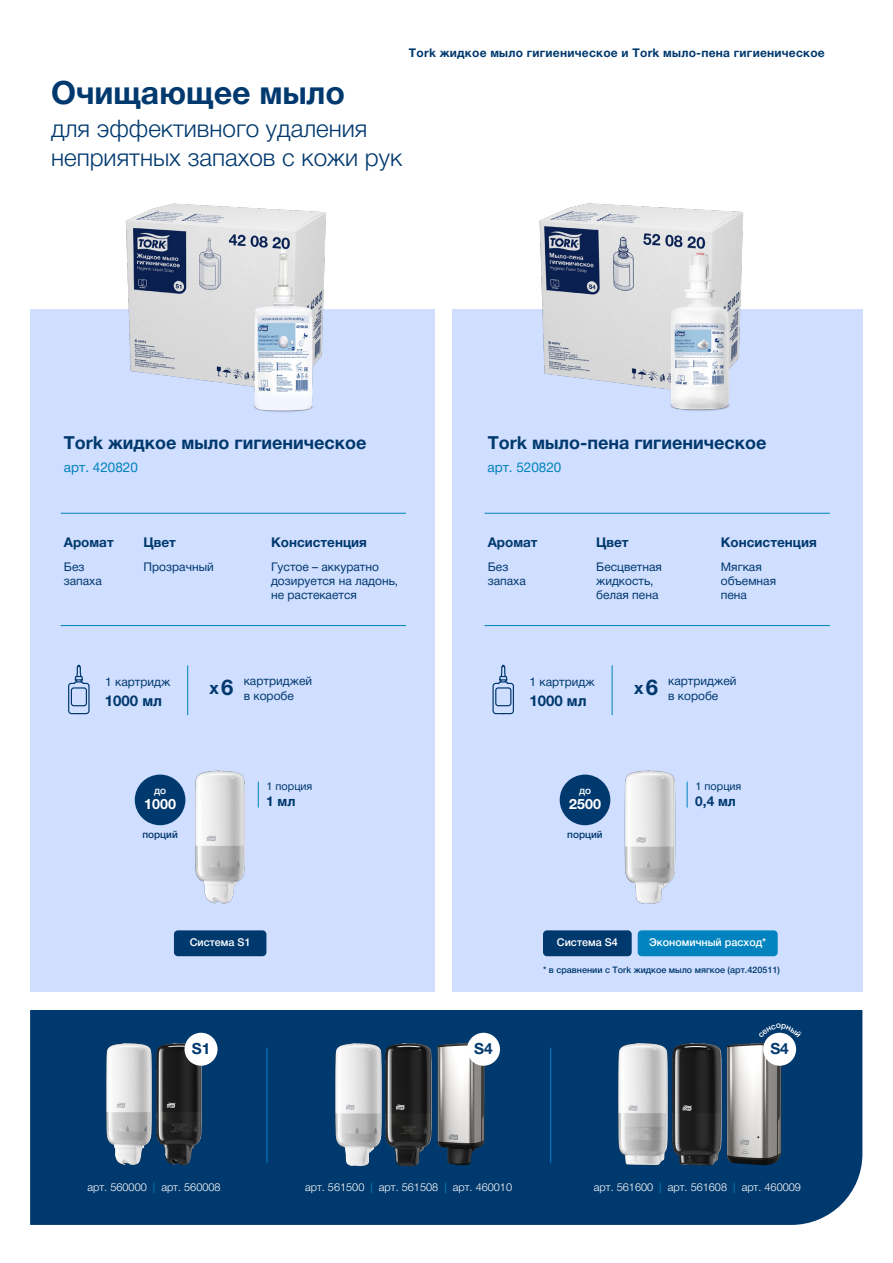
<style>
.page{position:relative;width:893px;height:1263px;background:#fff}
.page>*{position:absolute;margin:0;border:0;box-sizing:border-box;transform-origin:0 0}
.t1{font:700 32.1px "Helvetica Neue Cyr";color:#00396e}
.t2{font:300 24.3px/29.1px "Helvetica Neue Cyr";color:#00396e}
.t3{font:700 18px "Helvetica Neue Cyr";color:#00396e}
.t4{font:700 17.55px "Helvetica Neue Cyr";color:#00396e}
.t5{font:700 15.45px "Helvetica Neue Cyr";color:#00396e}
.t6{font:700 15px "Helvetica Neue Cyr";color:#00396e}
.t7{font:700 14.4px "Helvetica Neue Cyr";color:#fff}
.t8{font:700 13.65px "Helvetica Neue Cyr";color:#00396e}
.t9{font:700 13.5px "Helvetica Neue Cyr";color:#00396e}
.t10{font:13.5px "Helvetica Neue Cyr";color:#0083bb}
.t11{font:12px/14.4px "Helvetica Neue Cyr";color:#00396e}
.t12{font:700 12px "Helvetica Neue Cyr";letter-spacing:.02em;color:#00396e}
.t13{font:300 10.95px "Helvetica Neue Cyr";color:#fff}
.t14{font:10.95px "Helvetica Neue Cyr";color:#00396e}
.t15{font:500 10.8px "Helvetica Neue Cyr";color:#fff}
.t16{font:500 10.05px "Helvetica Neue Cyr";color:#00396e}
.t17{font:500 10.05px "Helvetica Neue Cyr";color:#fff}
.t18{font:500 9px "Helvetica Neue Cyr";color:#00396e}
.s1{font-size:21.9px}
.s2{font-weight:400;color:#0083c2}
</style>
<div class="page">
<div style="left:31px;top:309px;width:404px;height:682px;background:#d0deff"></div>
<div style="left:453px;top:309px;width:410px;height:682px;background:#d0deff"></div>
<img style="left:125px;top:203px;width:201px;height:209px">
<img style="left:539px;top:203px;width:205px;height:208px">
<img style="left:145px;top:770px;width:114px;height:134px">
<img style="left:575px;top:770px;width:113px;height:134px">
<hr style="left:485px;top:513px;width:345px;height:1px;background:#0083bb">
<hr style="left:485px;top:625px;width:345px;height:1px;background:#0083bb">
<hr style="left:61px;top:513px;width:345px;height:1px;background:#0083bb">
<hr style="left:61px;top:625px;width:345px;height:1px;background:#0083bb">
<div style="left:135px;top:774px;width:50px;height:51px;background:#00396e;border-radius:50%"></div>
<div style="left:560px;top:774px;width:50px;height:51px;background:#00396e;border-radius:50%"></div>
<svg style="left:68px;top:664px;width:22px;height:51px"></svg>
<div style="left:71px;top:687px;width:16px;height:19px;border:1px solid #00396e;border-radius:2px"></div>
<svg style="left:258px;top:782px;width:1px;height:25px"></svg>
<svg style="left:687px;top:782px;width:1px;height:25px"></svg>
<hr style="left:187px;top:665px;width:1px;height:50px;background:#0083bb">
<svg style="left:492px;top:664px;width:22px;height:51px"></svg>
<div style="left:495px;top:687px;width:16px;height:19px;border:1px solid #00396e;border-radius:2px"></div>
<hr style="left:612px;top:665px;width:1px;height:50px;background:#0083bb">
<div style="left:174px;top:930px;width:92px;height:26px;background:#00396e;border-radius:4px"></div>
<div style="left:543px;top:930px;width:89px;height:26px;background:#00396e;border-radius:4px"></div>
<div style="left:638px;top:930px;width:140px;height:26px;background:#0083bf;border-radius:4px"></div>
<div style="left:30px;top:1010px;width:832px;height:215px;background:#00396e"></div>
<div style="left:60px;top:1035px;width:50px;height:139px;background:#00396e"></div>
<img style="left:110px;top:1035px;width:139px;height:139px">
<div style="left:185px;top:1033px;width:33px;height:33px;background:#fff;border-radius:50%"></div>
<img style="left:289px;top:1035px;width:102px;height:139px">
<img style="left:391px;top:1035px;width:139px;height:139px">
<div style="left:467px;top:1033px;width:33px;height:33px;background:#fff;border-radius:50%"></div>
<img style="left:767px;top:1035px;width:56px;height:139px">
<img style="left:713px;top:1035px;width:54px;height:139px">
<img style="left:574px;top:1035px;width:139px;height:139px">
<div style="left:763px;top:1033px;width:33px;height:33px;background:#fff;border-radius:50%"></div>
<hr style="left:550px;top:1047px;width:1px;height:116px;background:#0083c2">
<hr style="left:267px;top:1047px;width:1px;height:116px;background:#0083c2">
<svg style="left:758px;top:1024px;width:44px;height:14px"></svg>
<h1 class="t1" style="left:51px;top:75px;width:296px">Очищающее мыло</h1>
<p class="t12" style="left:409px;top:46px;width:417px">Tork жидкое мыло гигиеническое и Tork мыло-пена гигиеническое</p>
<h2 class="t2" style="left:51px;top:114px;width:353px">для эффективного удаления неприятных запахов с кожи рук</h2>
<h3 class="t3" style="left:64px;top:432px;width:304px">Tork жидкое мыло гигиеническое</h3>
<p class="t10" style="left:64px;top:459px;width:76px">арт. 420820</p>
<h3 class="t3" style="left:488px;top:432px;width:280px">Tork мыло-пена гигиеническое</h3>
<p class="t10" style="left:487px;top:459px;width:76px">арт. 520820</p>
<p class="t9" style="left:64px;top:534px;width:51px">Аромат</p>
<p class="t11" style="left:64px;top:559px;width:40px">Без запаха</p>
<p class="t9" style="left:144px;top:534px;width:34px">Цвет</p>
<p class="t11" style="left:144px;top:559px;width:72px">Прозрачный</p>
<p class="t9" style="left:271px;top:534px;width:97px">Консистенция</p>
<p class="t11" style="left:271px;top:559px;width:129px">Густое – аккуратно дозируется на ладонь, не растекается</p>
<p class="t9" style="left:488px;top:534px;width:51px">Аромат</p>
<p class="t11" style="left:488px;top:559px;width:40px">Без запаха</p>
<p class="t9" style="left:596px;top:534px;width:34px">Цвет</p>
<p class="t11" style="left:596px;top:559px;width:67px">Бесцветная жидкость, белая пена</p>
<p class="t9" style="left:721px;top:534px;width:97px">Консистенция</p>
<p class="t11" style="left:721px;top:559px;width:57px">Мягкая объемная пена</p>
<p class="t11" style="left:105px;top:675px;width:67px">1 картридж</p>
<p class="t6" style="left:105px;top:692px;width:59px">1000 мл</p>
<h3 class="t4" style="left:210px;top:678px;width:25px">х<span class="s1">6</span></h3>
<p class="t11" style="left:244px;top:674px;width:70px">картриджей в коробе</p>
<p class="t11" style="left:530px;top:675px;width:67px">1 картридж</p>
<h3 class="t4" style="left:634px;top:678px;width:25px">х<span class="s1">6</span></h3>
<p class="t11" style="left:668px;top:674px;width:70px">картриджей в коробе</p>
<p class="t6" style="left:529px;top:692px;width:59px">1000 мл</p>
<p class="t17" style="left:154px;top:785px;width:14px">до</p>
<p class="t7" style="left:144px;top:795px;width:33px">1000</p>
<p class="t14" style="left:266px;top:780px;width:48px">1 порция</p>
<p class="t8" style="left:266px;top:794px;width:31px">1 мл</p>
<p class="t14" style="left:695px;top:780px;width:48px">1 порция</p>
<p class="t17" style="left:579px;top:785px;width:14px">до</p>
<p class="t7" style="left:569px;top:795px;width:33px">2500</p>
<p class="t8" style="left:695px;top:794px;width:42px">0,4 мл</p>
<p class="t16" style="left:142px;top:828px;width:37px">порций</p>
<p class="t16" style="left:567px;top:828px;width:37px">порций</p>
<p class="t15" style="left:190px;top:936px;width:62px">Система S1</p>
<p class="t15" style="left:557px;top:936px;width:62px">Система S4</p>
<p class="t15" style="left:649px;top:936px;width:119px">Экономичный расход*</p>
<p class="t18" style="left:543px;top:965px;width:238px">* в сравнении с Tork жидкое мыло мягкое (арт.420511)</p>
<p class="t5" style="left:192px;top:1040px;width:20px">S1</p>
<p class="t5" style="left:474px;top:1040px;width:20px">S4</p>
<p class="t5" style="left:770px;top:1040px;width:20px">S4</p>
<p class="t13" style="left:88px;top:1181px;width:135px">арт. 560000 <span class="s2">|</span> арт. 560008</p>
<p class="t13" style="left:305px;top:1181px;width:208px">арт. 561500 <span class="s2">|</span> арт. 561508 <span class="s2">|</span> арт. 460010</p>
<p class="t13" style="left:594px;top:1181px;width:208px">арт. 561600 <span class="s2">|</span> арт. 561608 <span class="s2">|</span> арт. 460009</p>
</div>
